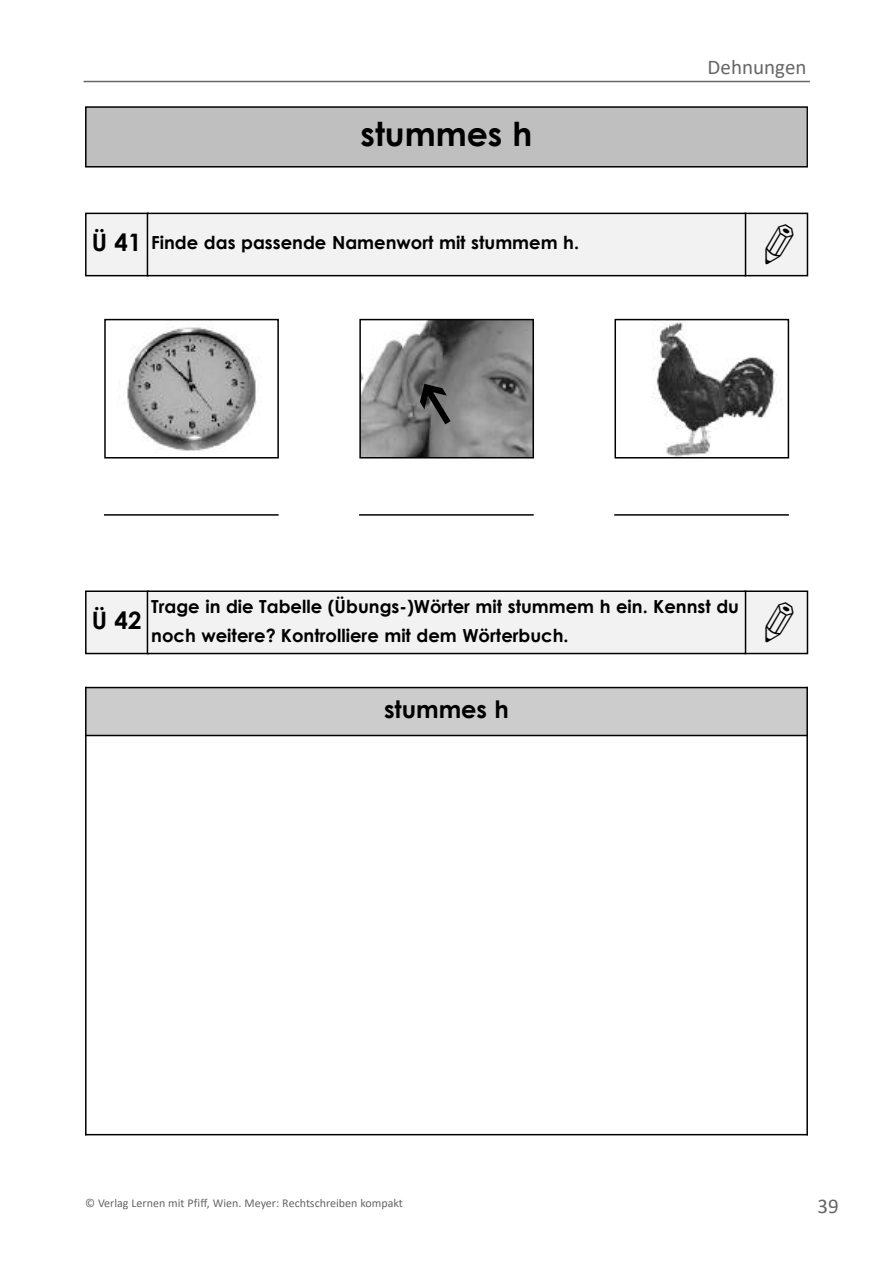
<style>
.page{position:relative;width:893px;height:1263px;background:#fff}
.page>*{position:absolute;margin:0;border:0;box-sizing:border-box;transform-origin:0 0}
.t1{font:700 33px "Century Gothic";color:#000}
.t2{font:700 24px "Century Gothic";color:#000}
.t3{font:21px "Calibri";color:#666}
.t4{font:700 18px/28.5px "Century Gothic";color:#000}
.t5{font:12px "Calibri";color:#666}
.s1{font-size:24px}
</style>
<div class="page">
<hr style="left:84px;top:81px;width:726px;height:1px;background:#666">
<div style="left:746px;top:214px;width:61px;height:61px;background:#f2f2f2"></div>
<div style="left:744px;top:213px;width:64px;height:63px;border:2px solid #000"></div>
<div style="left:87px;top:214px;width:60px;height:61px;background:#f2f2f2"></div>
<div style="left:85px;top:213px;width:64px;height:63px;border:2px solid #000"></div>
<div style="left:148px;top:214px;width:597px;height:61px;background:#f2f2f2"></div>
<div style="left:147px;top:213px;width:599px;height:63px;border:2px solid #000"></div>
<div style="left:87px;top:108px;width:719px;height:58px;background:#bfbfbf"></div>
<div style="left:85px;top:106px;width:723px;height:62px;border:2px solid #000"></div>
<img style="left:362px;top:322px;width:169px;height:133px">
<div style="left:359px;top:319px;width:175px;height:139px;border:2px solid #000"></div>
<img style="left:127px;top:327px;width:133px;height:124px">
<div style="left:104px;top:319px;width:175px;height:139px;border:2px solid #000"></div>
<hr style="left:104px;top:514px;width:175px;height:2px;background:#000">
<hr style="left:359px;top:514px;width:175px;height:2px;background:#000">
<img style="left:651px;top:322px;width:126px;height:133px">
<div style="left:614px;top:319px;width:175px;height:139px;border:2px solid #000"></div>
<hr style="left:614px;top:514px;width:175px;height:2px;background:#000">
<div style="left:746px;top:592px;width:61px;height:61px;background:#f2f2f2"></div>
<div style="left:744px;top:590px;width:64px;height:64px;border:2px solid #000"></div>
<div style="left:87px;top:592px;width:60px;height:61px;background:#f2f2f2"></div>
<div style="left:85px;top:590px;width:64px;height:64px;border:2px solid #000"></div>
<div style="left:148px;top:592px;width:597px;height:61px;background:#f2f2f2"></div>
<div style="left:147px;top:590px;width:599px;height:64px;border:2px solid #000"></div>
<div style="left:85px;top:687px;width:723px;height:48px;background:#ccc"></div>
<hr style="left:85px;top:687px;width:2px;height:448px;background:#000">
<hr style="left:806px;top:687px;width:2px;height:448px;background:#000">
<hr style="left:85px;top:687px;width:723px;height:1px;background:#000">
<hr style="left:85px;top:735px;width:723px;height:1px;background:#000">
<hr style="left:85px;top:1134px;width:723px;height:1px;background:#000">
<svg style="left:415px;top:378px;width:43px;height:50px"></svg>
<h1 class="t1" style="left:361px;top:113px;width:173px">stummes h</h1>
<p class="t4" style="left:92px;top:228px;width:489px"><span class="s1">Ü 41</span> Finde das passende Namenwort mit stummem h.</p>
<p class="t3" style="left:708px;top:59px;width:100px">Dehnungen</p>
<h2 class="t2" style="left:92px;top:605px;width:51px">Ü 42</h2>
<p class="t4" style="left:151px;top:592px;width:589px">Trage in die Tabelle (Übungs-)Wörter mit stummem h ein. Kennst du noch weitere? Kontrolliere mit dem Wörterbuch.</p>
<h2 class="t2" style="left:384px;top:694px;width:126px">stummes h</h2>
<p class="t5" style="left:85px;top:1197px;width:319px">© Verlag Lernen mit Pfiff, Wien. Meyer: Rechtschreiben kompakt</p>
<p class="t3" style="left:817px;top:1197px;width:23px">39</p>
</div>
